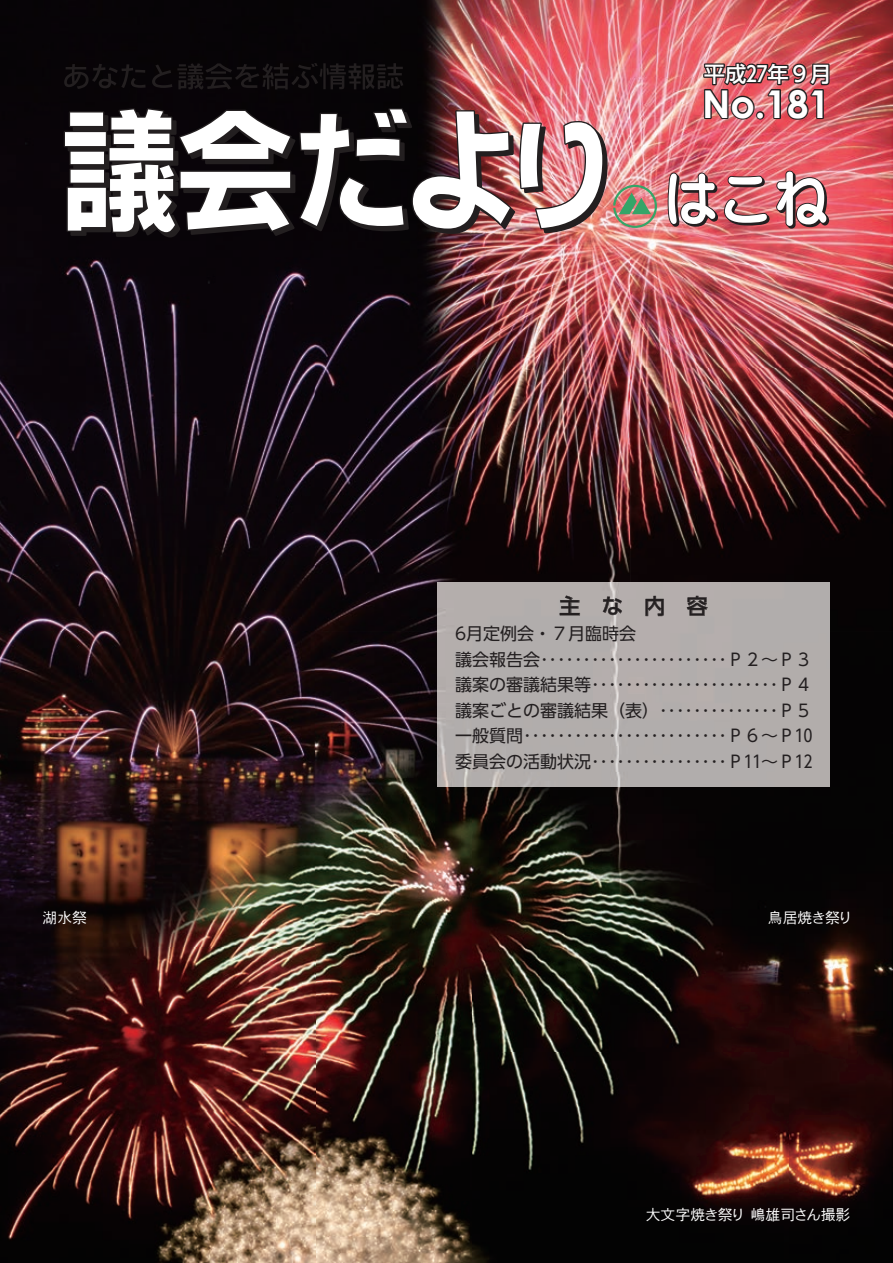
<style>
.page{position:relative;width:893px;height:1263px;background:#fff}
.page>*{position:absolute;margin:0;border:0;box-sizing:border-box;transform-origin:0 0}
.t1{font:700 38.25px "Century Gothic";color:#fff}
.t2{font:500 21.3px "UD Shin Go Pro";color:#fff}
.t3{font:500 21.3px "UD Shin Go Pro";color:#231f20}
.t4{font:16.95px/25.5px "UD Shin Go Pro";color:#231f20}
.t5{font:14.85px "DFHS Gothic Std W3";color:#fff}
</style>
<div class="page">
<img style="left:0;top:0;width:893px;height:631px">
<img style="left:0;top:631px;width:472px;height:632px">
<img style="left:788px;top:631px;width:105px;height:632px">
<img style="left:472px;top:787px;width:316px;height:476px">
<div style="left:438px;top:583px;width:391px;height:204px;background:#b2adac"></div>
<svg style="left:64px;top:64px;width:82px;height:25px;background:#0f0c0e"></svg>
<svg style="left:152px;top:63px;width:251px;height:27px;background:#100d0f"></svg>
<img style="left:64px;top:108px;width:593px;height:129px">
<svg style="left:668px;top:173px;width:50px;height:54px"></svg>
<svg style="left:724px;top:176px;width:46px;height:49px"></svg>
<svg style="left:776px;top:171px;width:53px;height:58px"></svg>
<img style="left:703px;top:62px;width:127px;height:58px">
<svg style="left:560px;top:595px;width:20px;height:20px"></svg>
<svg style="left:603px;top:597px;width:19px;height:18px"></svg>
<svg style="left:645px;top:596px;width:19px;height:20px"></svg>
<svg style="left:687px;top:596px;width:21px;height:20px"></svg>
<p class="t5" style="left:43px;top:909px;width:46px">湖水祭</p>
<p class="t2" style="left:704px;top:57px;width:129px">平成27年９月</p>
<h1 class="t1" style="left:702px;top:80px;width:129px">No.181</h1>
<p class="t3" style="left:559px;top:589px;width:150px">主　な　内　容</p>
<p class="t4" style="left:455px;top:620px;width:359px">6月定例会・７月臨時会<br>議会報告会･･････････････････････Ｐ２～Ｐ３議案の審議結果等･･････････････････････Ｐ４議案ごとの審議結果（表）･･････････････Ｐ５一般質問････････････････････････Ｐ６～Ｐ10委員会の活動状況････････････････Ｐ11～Ｐ12</p>
<p class="t5" style="left:768px;top:909px;width:86px">鳥居焼き祭り</p>
<p class="t5" style="left:646px;top:1207px;width:206px">大文字焼き祭り嶋雄司さん撮影</p>
<p class="t5" style="left:743px;top:1207px;width:16px">　</p>
</div>
